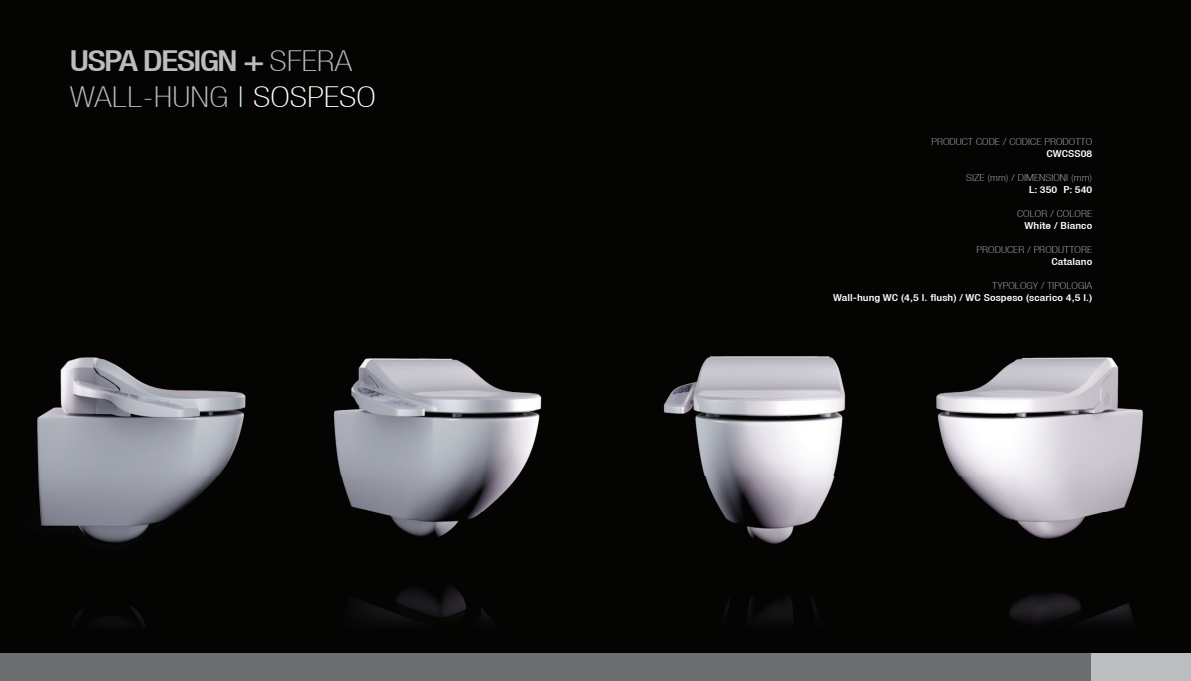
<style>
.page{position:relative;width:1191px;height:681px;background:#fff}
.page>*{position:absolute;margin:0;border:0;box-sizing:border-box;transform-origin:0 0}
.t1{font:100 condensed 28.8px "Helvetica 37";color:#bcbdc0;scale:1.25 1}
.t2{font:500 condensed 28.8px "Helvetica 67";letter-spacing:-.05em;color:#bcbdc0;scale:1.25 1}
.t3{font:100 condensed 9.6px "Helvetica 37";letter-spacing:.005em;color:#bcbdc0;scale:1.25 1}
.t4{font:500 condensed 9.6px "Helvetica 67";letter-spacing:.005em;color:#fff;scale:1.25 1}
.s1{font-family:"Helvetica 37";font-weight:100}
.s2{color:#d2eefb}
.s3{color:#fff}
</style>
<div class="page">
<div style="left:0;top:0;width:1191px;height:680px;background:#040503"></div>
<img style="left:37px;top:356px;width:1107px;height:271px">
<div style="left:1091px;top:653px;width:100px;height:27px;background:#bcbdc0"></div>
<div style="left:0;top:653px;width:1090px;height:27px;background:#6c6d70"></div>
<h1 class="t2" style="left:70px;top:44px;width:227px">USPA DESIGN + <span class="s1">SFERA</span></h1>
<h1 class="t1" style="left:70px;top:81px;width:246px">WALL-HUNG <span class="s2">|</span> <span class="s3">SOSPESO</span></h1>
<p class="t3" style="left:931px;top:136px;width:130px">PRODUCT CODE / CODICE PRODOTTO</p>
<p class="t4" style="left:1046px;top:148px;width:38px">CWCSS08</p>
<p class="t3" style="left:966px;top:172px;width:102px">SIZE (mm) / DIMENSIONI (mm)</p>
<p class="t4" style="left:1029px;top:184px;width:52px">L: 350 P: 540</p>
<p class="t3" style="left:1017px;top:208px;width:61px">COLOR / COLORE</p>
<p class="t4" style="left:1024px;top:220px;width:56px">White / Bianco</p>
<p class="t3" style="left:976px;top:244px;width:94px">PRODUCER / PRODUTTORE</p>
<p class="t4" style="left:1051px;top:256px;width:34px">Catalano</p>
<p class="t3" style="left:992px;top:280px;width:81px">TYPOLOGY / TIPOLOGIA</p>
<p class="t4" style="left:833px;top:292px;width:209px">Wall-hung WC (4,5 l. flush) / WC Sospeso (scarico 4,5 l.)</p>
</div>
